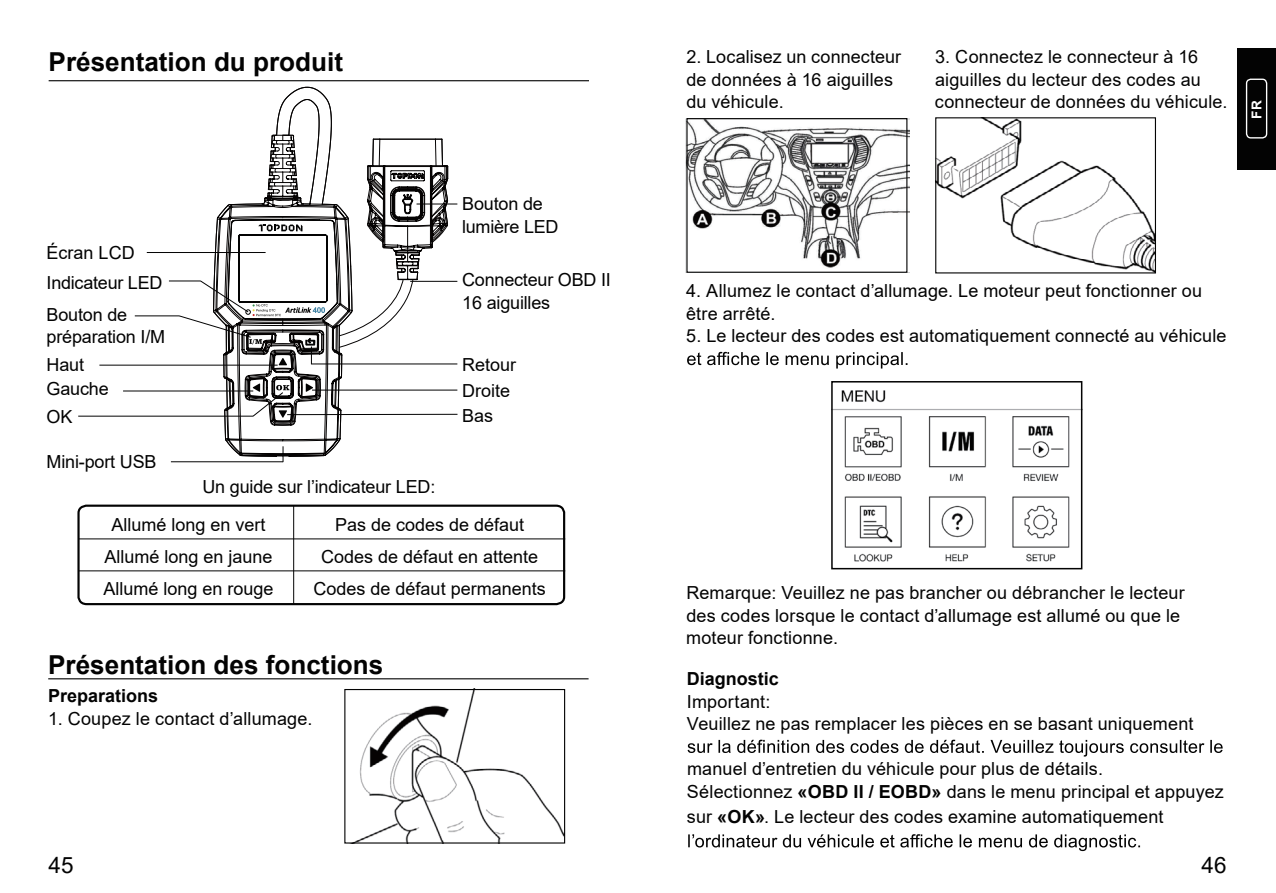
<style>
.page{position:relative;width:1276px;height:893px;background:#fff}
.page>*{position:absolute;margin:0;border:0;box-sizing:border-box;transform-origin:0 0}
.t1{font:700 26.1px "Arial";color:#030303}
.t2{font:22.5px "Arial";color:#030303}
.t3{font:18px/22.5px "Arial";letter-spacing:.01em;color:#030303}
.t4{font:18px/22.5px "Arial";letter-spacing:-.01em;color:#030303}
.t5{font:18px/22.5px "Arial";letter-spacing:-.015em;color:#030303}
.t6{font:700 18px "Arial";color:#030303}
.t7{font:700 13.5px "Arial";color:#fff}
.s1{font-weight:700}
</style>
<div class="page">
<hr style="left:49px;top:80px;width:540px;height:1px;background:#030303">
<hr style="left:147px;top:252px;width:119px;height:1px;background:#030303">
<hr style="left:410px;top:281px;width:47px;height:1px;background:#030303">
<hr style="left:311px;top:364px;width:146px;height:1px;background:#030303">
<hr style="left:169px;top:281px;width:32px;height:1px;background:#030303">
<hr style="left:135px;top:315px;width:44px;height:1px;background:#030303">
<hr style="left:123px;top:391px;width:130px;height:1px;background:#030303">
<hr style="left:78px;top:416px;width:175px;height:1px;background:#030303">
<hr style="left:99px;top:365px;width:179px;height:1px;background:#030303">
<hr style="left:171px;top:461px;width:112px;height:1px;background:#030303">
<hr style="left:312px;top:390px;width:145px;height:1px;background:#030303">
<hr style="left:287px;top:414px;width:170px;height:1px;background:#030303">
<hr style="left:416px;top:204px;width:41px;height:1px;background:#030303">
<svg style="left:178px;top:87px;width:270px;height:375px"></svg>
<div style="left:77px;top:505px;width:488px;height:100px;border:2px solid #030303;border-radius:8px"></div>
<hr style="left:78px;top:538px;width:487px;height:1px;background:#030303">
<hr style="left:78px;top:570px;width:487px;height:1px;background:#030303">
<hr style="left:293px;top:505px;width:1px;height:99px;background:#030303">
<hr style="left:48px;top:678px;width:540px;height:1px;background:#030303">
<img style="left:354px;top:691px;width:209px;height:151px">
<div style="left:344px;top:689px;width:221px;height:155px;border:1px solid #030303"></div>
<img style="left:688px;top:118px;width:221px;height:155px">
<div style="left:686px;top:118px;width:221px;height:155px;border:1px solid #030303"></div>
<img style="left:935px;top:119px;width:221px;height:155px">
<div style="left:935px;top:117px;width:221px;height:156px;border:1px solid #030303"></div>
<svg style="left:687px;top:352px;width:220px;height:17px"></svg>
<svg style="left:687px;top:740px;width:535px;height:17px"></svg>
<svg style="left:688px;top:834px;width:452px;height:17px"></svg>
<div style="left:1237px;top:48px;width:39px;height:121px;background:#030303"></div>
<div style="left:1246px;top:79px;width:21px;height:60px;border:1px solid #fff;border-radius:4px"></div>
<img style="left:834px;top:390px;width:245px;height:172px">
<div style="left:831px;top:381px;width:251px;height:188px;border:2px solid #030303"></div>
<h1 class="t1" style="left:49px;top:43px;width:296px">Présentation du produit</h1>
<p class="t3" style="left:686px;top:46px;width:216px">2. Localisez un connecteur de données à 16 aiguilles du véhicule.</p>
<p class="t3" style="left:935px;top:46px;width:294px">3. Connectez le connecteur à 16 aiguilles du lecteur des codes au connecteur de données du véhicule.</p>
<p class="t7" style="left:1247px;top:119px;width:20px;rotate:-90deg">FR</p>
<p class="t3" style="left:47px;top:241px;width:90px">Écran LCD</p>
<p class="t5" style="left:47px;top:271px;width:117px">Indicateur LED</p>
<p class="t4" style="left:47px;top:303px;width:120px">Bouton de préparation I/M</p>
<p class="t4" style="left:47px;top:375px;width:64px;line-height:27.2px">Gauche<br>OK</p>
<p class="t3" style="left:47px;top:353px;width:39px">Haut</p>
<p class="t4" style="left:47px;top:450px;width:111px">Mini-port USB</p>
<p class="t4" style="left:202px;top:475px;width:235px">Un guide sur l’indicateur LED:</p>
<p class="t5" style="left:462px;top:193px;width:98px">Bouton de lumière LED</p>
<p class="t4" style="left:462px;top:268px;width:150px">Connecteur OBD II<br>16 aiguilles</p>
<p class="t3" style="left:462px;top:352px;width:56px;line-height:25.7px">Retour<br>Droite<br>Bas</p>
<p class="t3" style="left:103px;top:508px;width:172px;line-height:32.2px;text-align:center">Allumé long en vert<br>Allumé long en jaune<br>Allumé long en rouge</p>
<p class="t3" style="left:335px;top:513px;width:191px">Pas de codes de défaut</p>
<p class="t3" style="left:321px;top:545px;width:219px">Codes de défaut en attente</p>
<p class="t3" style="left:313px;top:578px;width:234px">Codes de défaut permanents</p>
<h1 class="t1" style="left:48px;top:646px;width:337px">Présentation des fonctions</h1>
<p class="t6" style="left:48px;top:683px;width:112px">Preparations</p>
<p class="t3" style="left:48px;top:707px;width:266px">1. Coupez le contact d’allumage.</p>
<p class="t3" style="left:686px;top:280px;width:517px">4. Allumez le contact d’allumage. Le moteur peut fonctionner ou être arrêté.</p>
<p class="t3" style="left:686px;top:325px;width:542px">5. Le lecteur des codes est automatiquement connecté au véhicule</p>
<p class="t3" style="left:686px;top:581px;width:500px">Remarque: Veuillez ne pas brancher ou débrancher le lecteur des codes lorsque le contact d’allumage est allumé ou que le moteur fonctionne.</p>
<p class="t6" style="left:687px;top:666px;width:94px">Diagnostic</p>
<p class="t3" style="left:687px;top:690px;width:508px">Important:<br>Veuillez ne pas remplacer les pièces en se basant uniquement</p>
<p class="t3" style="left:687px;top:758px;width:538px">manuel d’entretien du véhicule pour plus de détails.<br>Sélectionnez <span class="s1">«OBD II / EOBD»</span> dans le menu principal et appuyez</p>
<p class="t3" style="left:687px;top:805px;width:478px">sur <span class="s1">«OK»</span>. Le lecteur des codes examine automatiquement</p>
<p class="t2" style="left:49px;top:850px;width:27px">45</p>
<p class="t2" style="left:1201px;top:850px;width:27px">46</p>
</div>
